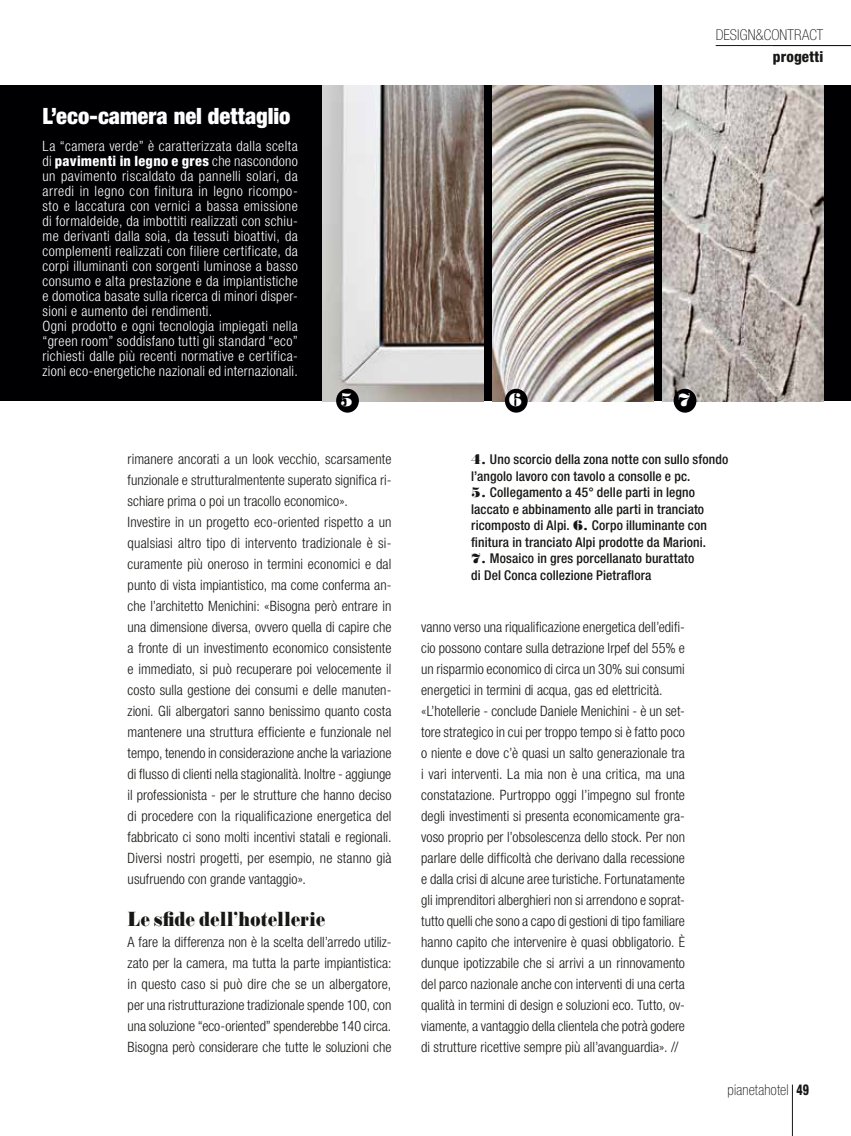
<style>
.page{position:relative;width:851px;height:1136px;background:#fff}
.page>*{position:absolute;margin:0;border:0;box-sizing:border-box;transform-origin:0 0}
.t1{font:900 condensed 22.5px "Helvetica Neue LT Std";color:#fff}
.t2{font:19.5px "Falstaff MT Std";letter-spacing:-.01em;color:#171715;scale:.75 1}
.t3{font:18px "Falstaff MT Std";color:#fff;scale:.91 1}
.t4{font:100 condensed 15px "Helvetica Neue LT Std";color:#171715}
.t5{font:800 condensed 15px "Helvetica Neue LT Std";color:#171715}
.t6{font:300 condensed 14.25px/21px "Helvetica Neue LT Std";color:#171715}
.t7{font:300 condensed 14.25px/15px "Helvetica Neue LT Std";letter-spacing:.025em;color:#fff}
.t8{font:500 condensed 13.5px/16.5px "Helvetica Neue LT Std";letter-spacing:.01em;color:#171715}
.s1{font-weight:800}
.s2{font-family:"Falstaff MT Std";font-weight:400;font-stretch:normal}
</style>
<div class="page">
<hr style="left:791px;top:1084px;width:1px;height:51px;background:#171715">
<div style="left:0;top:85px;width:850px;height:315px;background:#000003"></div>
<hr style="left:715px;top:45px;width:135px;height:1px;background:#171715">
<img style="left:322px;top:85px;width:161px;height:316px">
<img style="left:492px;top:85px;width:161px;height:316px">
<img style="left:662px;top:85px;width:161px;height:316px">
<div style="left:336px;top:389px;width:23px;height:23px;background:#000003;border-radius:50%"></div>
<div style="left:505px;top:389px;width:22px;height:23px;background:#000003;border-radius:50%"></div>
<div style="left:673px;top:389px;width:23px;height:23px;background:#000003;border-radius:50%"></div>
<h1 class="t1" style="left:43px;top:102px;width:249px">L’eco-camera nel dettaglio</h1>
<p class="t7" style="left:43px;top:138px;width:257px">La “camera verde” è caratterizzata dalla scelta di <span class="s1">pavimenti in legno e gres</span> che nascondono un pavimento riscaldato da pannelli solari, da arredi in legno con finitura in legno ricompo&shy;sto e laccatura con vernici a bassa emissione di formaldeide, da imbottiti realizzati con schiu&shy;me derivanti dalla soia, da tessuti bioattivi, da complementi realizzati con filiere certificate, da corpi illuminanti con sorgenti luminose a basso consumo e alta prestazione e da impiantistiche e domotica basate sulla ricerca di minori disper&shy;sioni e aumento dei rendimenti.<br>Ogni prodotto e ogni tecnologia impiegati nella “green room” soddisfano tutti gli standard “eco” richiesti dalle più recenti normative e certifica&shy;zioni eco-energetiche nazionali ed internazionali.</p>
<p class="t4" style="left:715px;top:27px;width:22px">DeSIGN</p>
<p class="t4" style="left:755px;top:27px;width:17px">&amp;CONTRACT</p>
<p class="t5" style="left:772px;top:47px;width:52px">progetti</p>
<p class="t3" style="left:340px;top:389px;width:16px">5</p>
<p class="t3" style="left:509px;top:389px;width:16px">6</p>
<p class="t3" style="left:677px;top:389px;width:16px">7</p>
<p class="t6" style="left:128px;top:448px;width:265px">rimanere ancorati a un look vecchio, scarsamente funzionale e strutturalmentente superato significa ri&shy;schiare prima o poi un tracollo economico».<br>Investire in un progetto eco-oriented rispetto a un qualsiasi altro tipo di intervento tradizionale è si&shy;curamente più oneroso in termini economici e dal punto di vista impiantistico, ma come conferma an&shy;che l’architetto Menichini: «Bisogna però entrare in una dimensione diversa, ovvero quella di capire che a fronte di un investimento economico consistente e immediato, si può recuperare poi velocemente il costo sulla gestione dei consumi e delle manuten&shy;zioni. Gli albergatori sanno benissimo quanto costa mantenere una struttura efficiente e funzionale nel tempo, tenendo in considerazione anche la variazione di flusso di clienti nella stagionalità. Inoltre - aggiunge il professionista - per le strutture che hanno deciso di procedere con la riqualificazione energetica del fabbricato ci sono molti incentivi statali e regionali.<br>Diversi nostri progetti, per esempio, ne stanno già usufruendo con grande vantaggio».</p>
<h2 class="t2" style="left:128px;top:907px;width:265px">Le sfide dell’hotellerie</h2>
<p class="t6" style="left:128px;top:931px;width:265px;text-align:justify">A fare la differenza non è la scelta dell’arredo utiliz&shy;zato per la camera, ma tutta la parte impiantistica: in questo caso si può dire che se un albergatore, per una ristrutturazione tradizionale spende 100, con una soluzione “eco-oriented” spenderebbe 140 circa.<br>Bisogna però considerare che tutte le soluzioni che</p>
<p class="t8" style="left:471px;top:451px;width:258px"><span class="s2">4.</span> Uno scorcio della zona notte con sullo sfondo l’angolo lavoro con tavolo a consolle e pc.</p>
<p class="t8" style="left:471px;top:484px;width:237px"><span class="s2">5.</span> Collegamento a 45° delle parti in legno laccato e abbinamento alle parti in tranciato ricomposto di Alpi. <span class="s2">6.</span> Corpo illuminante con finitura in tranciato Alpi prodotte da Marioni.</p>
<p class="t8" style="left:471px;top:550px;width:224px"><span class="s2">7.</span> Mosaico in gres porcellanato burattato di Del Conca collezione Pietraflora</p>
<p class="t6" style="left:421px;top:616px;width:265px">vanno verso una riqualificazione energetica dell’edifi&shy;cio possono contare sulla detrazione Irpef del 55% e un risparmio economico di circa un 30% sui consumi energetici in termini di acqua, gas ed elettricità. «L’hotellerie - conclude Daniele Menichini - è un set&shy;tore strategico in cui per troppo tempo si è fatto poco o niente e dove c’è quasi un salto generazionale tra i vari interventi. La mia non è una critica, ma una constatazione. Purtroppo oggi l’impegno sul fronte degli investimenti si presenta economicamente gra&shy;voso proprio per l’obsolescenza dello stock. Per non parlare delle difficoltà che derivano dalla recessione e dalla crisi di alcune aree turistiche. Fortunatamente gli imprenditori alberghieri non si arrendono e soprat&shy;tutto quelli che sono a capo di gestioni di tipo familiare hanno capito che intervenire è quasi obbligatorio. È dunque ipotizzabile che si arrivi a un rinnovamento del parco nazionale anche con interventi di una certa qualità in termini di design e soluzioni eco. Tutto, ov&shy;viamente, a vantaggio della clientela che potrà godere di strutture ricettive sempre più all’avanguardia». //</p>
<p class="t4" style="left:727px;top:1081px;width:83px">pianetahotel <span class="s1">49</span></p>
</div>
